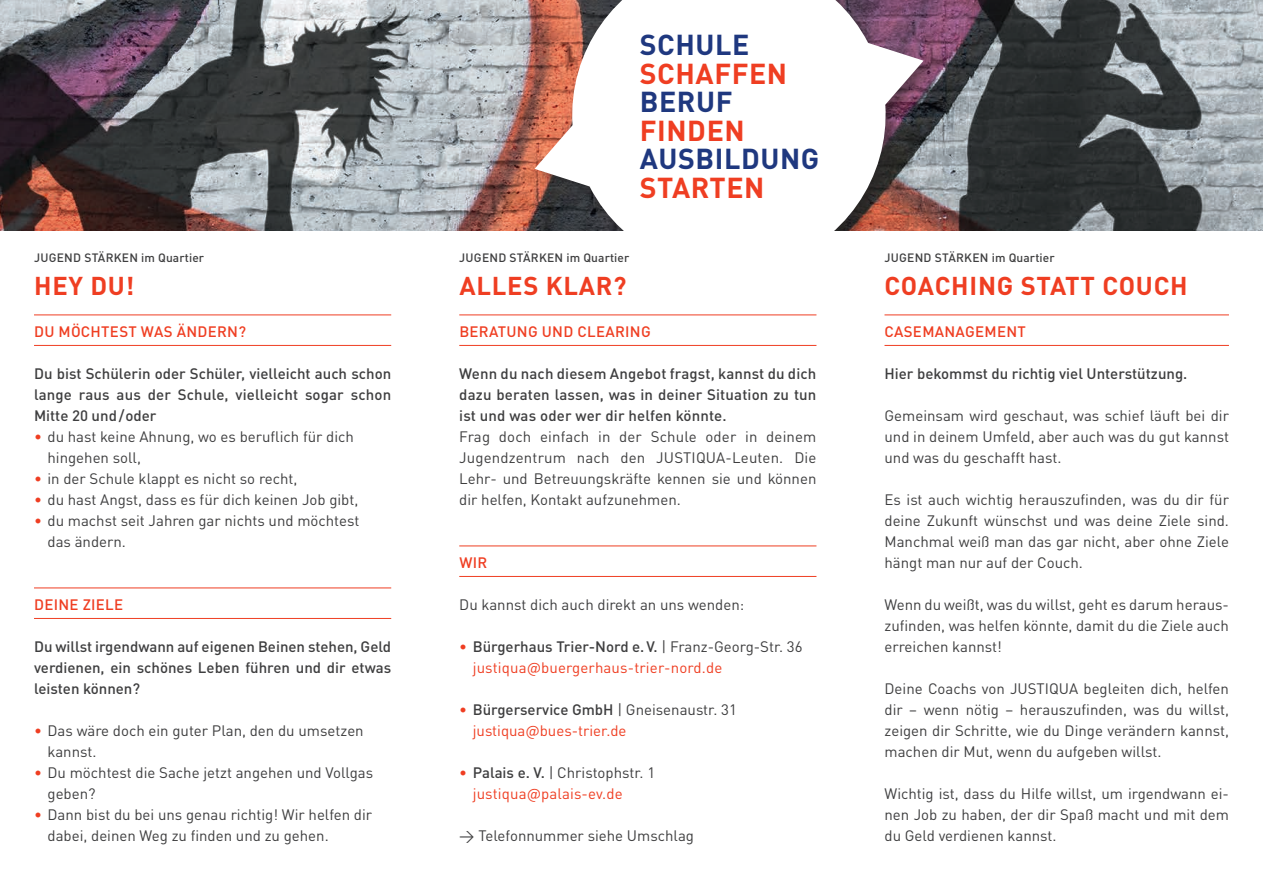
<style>
.page{position:relative;width:1263px;height:893px;background:#fff}
.page>*{position:absolute;margin:0;border:0;box-sizing:border-box;transform-origin:0 0}
.t1{font:700 28.5px "DINOT";letter-spacing:.02em;color:#1f387f}
.t2{font:700 28.5px "DINOT";letter-spacing:.02em;color:#ef3e22}
.t3{font:700 25.5px "DINOT";letter-spacing:.03em;color:#ef3e22}
.t4{font:15px/21px "DINOT";color:#3e3e3f;text-align:justify}
.t5{font:500 15px/21px "DINOT";color:#3e3e3f;text-align:justify}
.t6{font:15px/21px "DINOT";letter-spacing:.01em;color:#ef3e22}
.t7{font:500 15px "DINOT";letter-spacing:.02em;color:#ef3e22}
.t8{font:500 12px "DINOT";letter-spacing:.02em;color:#3e3e3f}
.s1{font-weight:500;color:#ef3e22}
.s2{font-weight:500}
.s3{font-weight:500;color:#3e3e3f}
.s4{color:#3e3e3f}
</style>
<div class="page">
<img style="left:0;top:0;width:1263px;height:231px">
<div style="left:533px;top:0;width:405px;height:287px;background:#231f20;opacity:.5"></div>
<svg style="left:535px;top:0;width:388px;height:232px"></svg>
<div style="left:0;top:232px;width:1263px;height:145px;background:#fff"></div>
<hr style="left:34px;top:315px;width:357px;height:1px;background:#ef3e22">
<hr style="left:34px;top:345px;width:357px;height:1px;background:#ef3e22">
<hr style="left:34px;top:588px;width:357px;height:1px;background:#ef3e22">
<hr style="left:34px;top:618px;width:357px;height:1px;background:#ef3e22">
<hr style="left:459px;top:315px;width:357px;height:1px;background:#ef3e22">
<hr style="left:459px;top:345px;width:357px;height:1px;background:#ef3e22">
<hr style="left:459px;top:546px;width:357px;height:1px;background:#ef3e22">
<hr style="left:459px;top:576px;width:357px;height:1px;background:#ef3e22">
<hr style="left:884px;top:315px;width:345px;height:1px;background:#ef3e22">
<hr style="left:884px;top:345px;width:345px;height:1px;background:#ef3e22">
<p class="t8" style="left:34px;top:250px;width:172px">JUgend stärken im Quartier</p>
<h2 class="t3" style="left:34px;top:269px;width:102px">HEY DU!</h2>
<p class="t7" style="left:34px;top:322px;width:213px">Du möchtest was ändern?</p>
<p class="t5" style="left:34px;top:362px;width:359px">Du bist Schülerin oder Schüler, vielleicht auch schon</p>
<p class="t5" style="left:34px;top:383px;width:359px">lange raus aus der Schule, vielleicht sogar schon</p>
<p class="t5" style="left:34px;top:404px;width:124px">M itte 20 und/oder</p>
<p class="t4" style="left:34px;top:425px;width:321px"><span class="s1">∙</span> du hast keine Ahnung, wo es beruflich für dich</p>
<p class="t4" style="left:48px;top:446px;width:95px">hingehen soll,</p>
<p class="t4" style="left:34px;top:467px;width:265px"><span class="s1">∙</span> in der Schule klappt es nicht so recht,</p>
<p class="t4" style="left:34px;top:488px;width:326px"><span class="s1">∙</span> du hast Angst, dass es für dich keinen Job gibt,</p>
<p class="t4" style="left:34px;top:509px;width:327px"><span class="s1">∙</span> du machst seit Jahren gar nichts und möchtest</p>
<p class="t4" style="left:48px;top:530px;width:80px">das ändern.</p>
<p class="t7" style="left:34px;top:595px;width:91px">Deine Ziele</p>
<p class="t5" style="left:34px;top:635px;width:359px">Du willst irgendwann auf eigenen Beinen stehen, Geld verdienen, ein schönes Leben führen und dir etwas leisten können?</p>
<p class="t4" style="left:34px;top:719px;width:331px"><span class="s1">∙</span> Das wäre doch ein guter Plan, den du umsetzen</p>
<p class="t4" style="left:48px;top:740px;width:50px">kannst.</p>
<p class="t4" style="left:34px;top:761px;width:341px"><span class="s1">∙</span> Du möchtest die Sache jetzt angehen und Vollgas</p>
<p class="t4" style="left:48px;top:782px;width:50px">geben?</p>
<p class="t4" style="left:34px;top:803px;width:340px"><span class="s1">∙</span> Dann bist du bei uns genau richtig! Wir helfen dir</p>
<p class="t4" style="left:48px;top:824px;width:283px">dabei, deinen Weg zu finden und zu gehen.</p>
<h1 class="t1" style="left:640px;top:26px;width:107px">SCHULE</h1>
<h1 class="t2" style="left:640px;top:55px;width:149px">SCHAFFEN</h1>
<h1 class="t1" style="left:640px;top:83px;width:38px">BERU</h1>
<h1 class="t1" style="left:716px;top:83px;width:18px">F</h1>
<h1 class="t2" style="left:640px;top:112px;width:106px">FINDEN</h1>
<h1 class="t1" style="left:640px;top:140px;width:20px">AUSB</h1>
<h1 class="t1" style="left:715px;top:140px;width:103px">ILDUNG</h1>
<h1 class="t2" style="left:640px;top:169px;width:126px">STARTEN</h1>
<p class="t8" style="left:459px;top:250px;width:172px">JUgend stärken im Quartier</p>
<h2 class="t3" style="left:459px;top:269px;width:169px">ALLES KLAR?</h2>
<p class="t7" style="left:459px;top:322px;width:193px">Beratung und Clearing</p>
<p class="t5" style="left:459px;top:362px;width:359px">Wenn du nach diesem Angebot fragst, kannst du dich dazu beraten lassen, was in deiner Situation zu tun ist und was oder wer dir helfen könnte.</p>
<p class="t4" style="left:459px;top:425px;width:359px">Frag doch einfach in der Schule oder in deinem Jugendzentrum nach den JUSTIQUA-Leuten. Die Lehr- und Betreuungskräfte kennen sie und können dir helfen, Kontakt aufzunehmen.</p>
<p class="t7" style="left:459px;top:553px;width:8px">WIR</p>
<p class="t4" style="left:459px;top:593px;width:286px">Du kannst dich auch direkt an uns wenden:</p>
<p class="t6" style="left:473px;top:635px;width:331px;text-indent:-14px"><span class="s2">∙</span> <span class="s3">Bürgerhaus Trier-Nord e.V.</span> <span class="s4">| Franz-Georg-Str. 36 </span>justiqua@buergerhaus-trier-nord.de</p>
<p class="t6" style="left:473px;top:698px;width:266px;text-indent:-14px"><span class="s2">∙</span> <span class="s3">Bürgerservice GmbH</span> <span class="s4">| Gneisenaustr. 31 </span>justiqua@bues-trier.de</p>
<p class="t6" style="left:473px;top:761px;width:184px;text-indent:-14px"><span class="s2">∙</span> <span class="s3">Palais e. V.</span> <span class="s4">| Christophstr. 1 </span>justiqua@palais-ev.de</p>
<p class="t4" style="left:459px;top:824px;width:236px">→ Telefonnummer siehe Umschlag</p>
<p class="t8" style="left:884px;top:250px;width:172px">JUgend stärken im Quartier</p>
<h2 class="t3" style="left:885px;top:269px;width:305px">COACHING STATT COUCH</h2>
<p class="t7" style="left:884px;top:322px;width:143px">Casemanagement</p>
<p class="t5" style="left:884px;top:362px;width:304px">Hier bekommst du richtig viel U nterstützung.</p>
<p class="t4" style="left:884px;top:404px;width:346px">Gemeinsam wird geschaut, was schief läuft bei dir und in deinem Umfeld, aber auch was du gut kannst und was du geschafft hast.</p>
<p class="t4" style="left:884px;top:488px;width:346px">Es ist auch wichtig herauszufinden, was du dir für deine Zukunft wünschst und was deine Ziele sind.<br>Manchmal weiß man das gar nicht, aber ohne Ziele hängt man nur auf der Couch.</p>
<p class="t4" style="left:884px;top:593px;width:346px">Wenn du weißt, was du willst, geht es darum heraus&shy;zufinden, was helfen könnte, damit du die Ziele auch erreichen kannst!</p>
<p class="t4" style="left:884px;top:677px;width:346px">Deine Coachs von JUSTIQUA begleiten dich, helfen dir – wenn nötig – herauszufinden, was du willst, zeigen dir Schritte, wie du Dinge verändern kannst, machen dir Mut, wenn du aufgeben willst.</p>
<p class="t4" style="left:884px;top:782px;width:346px">Wichtig ist, dass du Hilfe willst, um irgendwann ei&shy;nen Job zu haben, der dir Spaß macht und mit dem du Geld verdienen kannst.</p>
</div>
